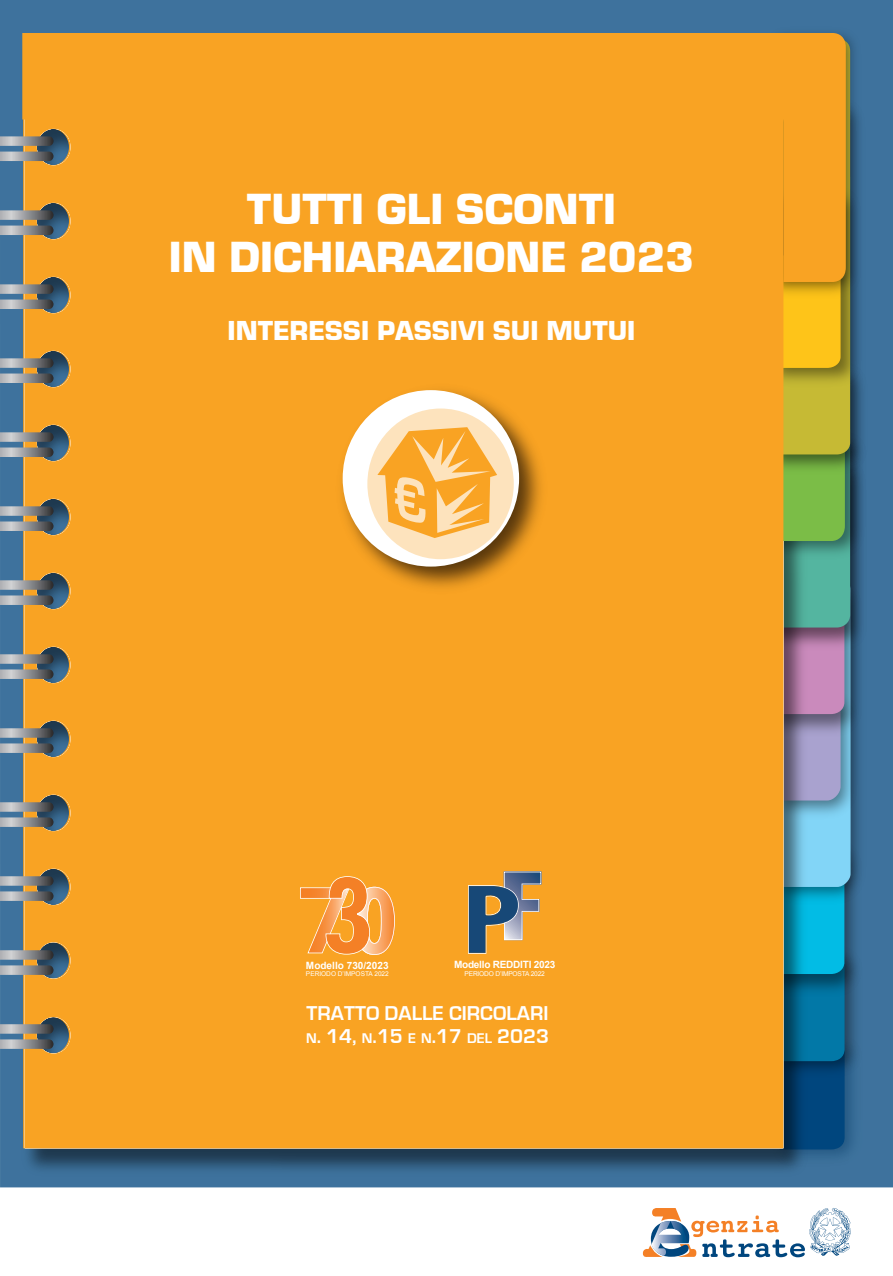
<style>
.page{position:relative;width:893px;height:1276px;background:#fff}
.page>*{position:absolute;margin:0;border:0;box-sizing:border-box;transform-origin:0 0}
.t1{font:900 45px/48px "Eurostile";color:#fff;text-align:center}
.t2{font:900 28.35px "Eurostile";color:#fff}
.t3{font:700 20.7px/22.4px "Eurostile";color:#fff}
.t4{font:700 10.05px "Arial";letter-spacing:-.025em;color:#fff}
.t5{font:700 10.05px "Arial";color:#fff}
.t6{font:6.6px "Arial";letter-spacing:-.025em;color:#fff}
.t7{font:6.45px "Arial";color:#fff}
.s1{font-size:14.4px}
</style>
<div class="page">
<img style="left:851px;top:1038px;width:42px;height:81px">
<img style="left:851px;top:945px;width:42px;height:93px">
<img style="left:851px;top:860px;width:42px;height:85px">
<img style="left:851px;top:778px;width:42px;height:82px">
<img style="left:851px;top:692px;width:42px;height:86px">
<img style="left:851px;top:601px;width:42px;height:91px">
<img style="left:851px;top:516px;width:42px;height:85px">
<img style="left:0;top:0;width:848px;height:1188px">
<img style="left:851px;top:428px;width:42px;height:88px">
<img style="left:724px;top:0;width:169px;height:428px">
<svg style="left:780px;top:39px;width:71px;height:1110px;background:#609087"></svg>
<img style="left:783px;top:145px;width:110px;height:194px">
<div style="left:25px;top:282px;width:758px;height:866px;background:#f9a323"></div>
<svg style="left:0;top:136px;width:22px;height:10px"></svg>
<svg style="left:0;top:152px;width:22px;height:9px"></svg>
<svg style="left:0;top:210px;width:22px;height:25px"></svg>
<svg style="left:0;top:284px;width:53px;height:25px"></svg>
<svg style="left:0;top:358px;width:53px;height:25px"></svg>
<svg style="left:0;top:432px;width:53px;height:25px"></svg>
<svg style="left:0;top:506px;width:53px;height:25px"></svg>
<svg style="left:0;top:580px;width:53px;height:25px"></svg>
<svg style="left:0;top:654px;width:53px;height:25px"></svg>
<svg style="left:0;top:728px;width:53px;height:25px"></svg>
<svg style="left:0;top:802px;width:53px;height:9px"></svg>
<svg style="left:0;top:817px;width:53px;height:10px"></svg>
<svg style="left:0;top:876px;width:53px;height:9px"></svg>
<svg style="left:0;top:891px;width:53px;height:10px"></svg>
<svg style="left:0;top:950px;width:53px;height:9px"></svg>
<svg style="left:0;top:965px;width:53px;height:10px"></svg>
<svg style="left:0;top:1024px;width:53px;height:9px"></svg>
<svg style="left:0;top:1039px;width:53px;height:10px"></svg>
<div style="left:22px;top:33px;width:824px;height:249px;background:#f9a323"></div>
<svg style="left:643px;top:1208px;width:208px;height:49px"></svg>
<div style="left:652px;top:40px;width:133px;height:133px;background:#f9a323;border-radius:50%"></div>
<img style="left:330px;top:378px;width:222px;height:222px">
<div style="left:343px;top:390px;width:176px;height:176px;background:#fff;border-radius:50%"></div>
<div style="left:367px;top:408px;width:147px;height:151px;background:#fde3bd;border-radius:50%"></div>
<svg style="left:377px;top:427px;width:120px;height:111px"></svg>
<svg style="left:300px;top:876px;width:95px;height:79px;background:#f7a043"></svg>
<svg style="left:468px;top:871px;width:73px;height:82px;background:#958363"></svg>
<h1 class="t1" style="left:169px;top:185px;width:527px">TUTTI GLI SCONTI<br>IN DICHIARAZIONE 2023</h1>
<h2 class="t2" style="left:228px;top:315px;width:409px">INTERESSI PASSIVI SUI MUTUI</h2>
<p class="t4" style="left:454px;top:958px;width:103px">Modello REDDITI 2023</p>
<p class="t6" style="left:464px;top:969px;width:82px">PERIODO D’IMPOSTA 2022</p>
<p class="t3" style="left:306px;top:1002px;width:244px">TRATTO DALLE CIRCOLARI<br><span class="s1">N</span>. 14, <span class="s1">N</span>.15 <span class="s1">E N</span>.17 <span class="s1">DEL</span> 2023</p>
<p class="t5" style="left:306px;top:958px;width:84px">Modello 730/2023</p>
<p class="t7" style="left:306px;top:970px;width:84px">PERIODO D’IMPOSTA 2022</p>
</div>
